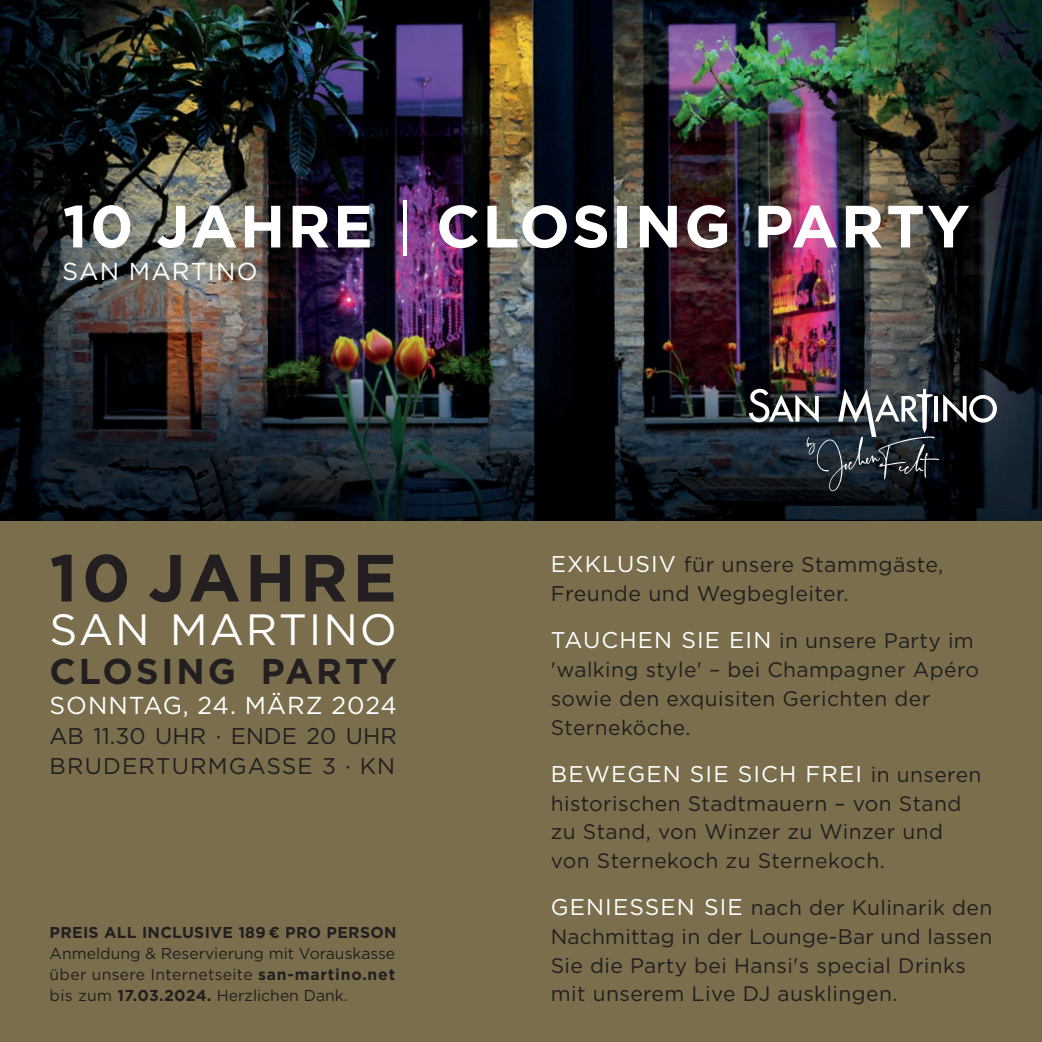
<style>
.page{position:relative;width:1042px;height:1042px;background:#fff}
.page>*{position:absolute;margin:0;border:0;box-sizing:border-box;transform-origin:0 0}
.t1{font:700 66.5px "Gotham";letter-spacing:.065em;color:#231f20}
.t2{font:700 59.5px "Gotham";letter-spacing:.04em;color:#fff}
.t3{font:43.75px "Gotham";letter-spacing:.04em;color:#fff}
.t4{font:700 35.88px "Gotham";letter-spacing:.08em;color:#231f20}
.t5{font:24.5px "Gotham";letter-spacing:.04em;color:#fff}
.t6{font:22.75px/29.8px "Gotham";letter-spacing:.04em;color:#231f20}
.t7{font:22.75px "Gotham";letter-spacing:.05em;color:#fff}
.t8{font:21.35px/28.7px "Gotham";letter-spacing:.02em;color:#231f20}
.t9{font:21px/28.7px "Gotham";letter-spacing:.02em;color:#231f20}
.t10{font:15.75px/21px "Gotham";letter-spacing:.02em;color:#231f20;text-align:justify}
.t11{font:700 15.75px "Gotham";letter-spacing:.02em;color:#231f20}
.s1{font-weight:400}
.s2{font-weight:700}
.s3{font-size:22.75px;color:#fff}
.s4{font-size:21.35px;color:#231f20}
.s5{font-size:21px;color:#231f20}
</style>
<div class="page">
<img style="left:0;top:0;width:1042px;height:521px">
<svg style="left:749px;top:389px;width:248px;height:102px"></svg>
<div style="left:0;top:521px;width:1042px;height:521px;background:#7a6e4d"></div>
<h2 class="t2" style="left:63px;top:187px;width:909px">10 JAHRE <span class="s1">|</span> CLOSING PARTY</h2>
<p class="t5" style="left:63px;top:256px;width:196px">SAN MARTINO</p>
<h1 class="t1" style="left:50px;top:534px;width:349px">10 JAHRE</h1>
<h3 class="t3" style="left:50px;top:602px;width:349px">SAN MARTINO</h3>
<h3 class="t4" style="left:50px;top:648px;width:349px">CLOSING PARTY</h3>
<p class="t5" style="left:50px;top:690px;width:349px">SONNTAG, 24. MÄRZ 2024</p>
<p class="t6" style="left:50px;top:720px;width:349px">AB 11.30 UHR · ENDE 20 UHR<br>BRUDERTURMGASSE 3 · KN</p>
<p class="t11" style="left:50px;top:922px;width:348px">PREIS ALL INCLUSIVE 189 € PRO PERSON</p>
<p class="t10" style="left:50px;top:943px;width:347px">Anmeldung &amp; Reservierung mit Vorauskasse über unsere Internetseite <span class="s2">san-martino.net </span>bis zum <span class="s2">17.03.2024.</span> Herzlichen Dank.</p>
<p class="t8" style="left:551px;top:550px;width:394px"><span class="s3">EXKLUSIV</span> für unsere Stammgäste,<br>Freunde und Wegbegleiter.</p>
<p class="t9" style="left:551px;top:626px;width:430px"><span class="s3">TAUCHEN SIE EIN</span> in unsere Party im 'walking style' – bei Champagner Apéro sowie den exquisiten Gerichten der<br>Sterneköche.</p>
<p class="t7" style="left:551px;top:759px;width:432px">BEWEGEN SIE SICH FREI <span class="s4">i</span><span class="s5">n unseren</span></p>
<p class="t9" style="left:551px;top:788px;width:412px">historischen Stadtmauern – von Stand zu Stand, von Winzer zu Winzer und von Sternekoch zu Sternekoch.</p>
<p class="t9" style="left:551px;top:893px;width:443px"><span class="s3">GENIESSEN SIE</span> nach der Kulinarik den Nachmittag in der Lounge-Bar und lassen Sie die Party bei Hansi's special Drinks mit unserem Live DJ ausklingen.</p>
</div>
